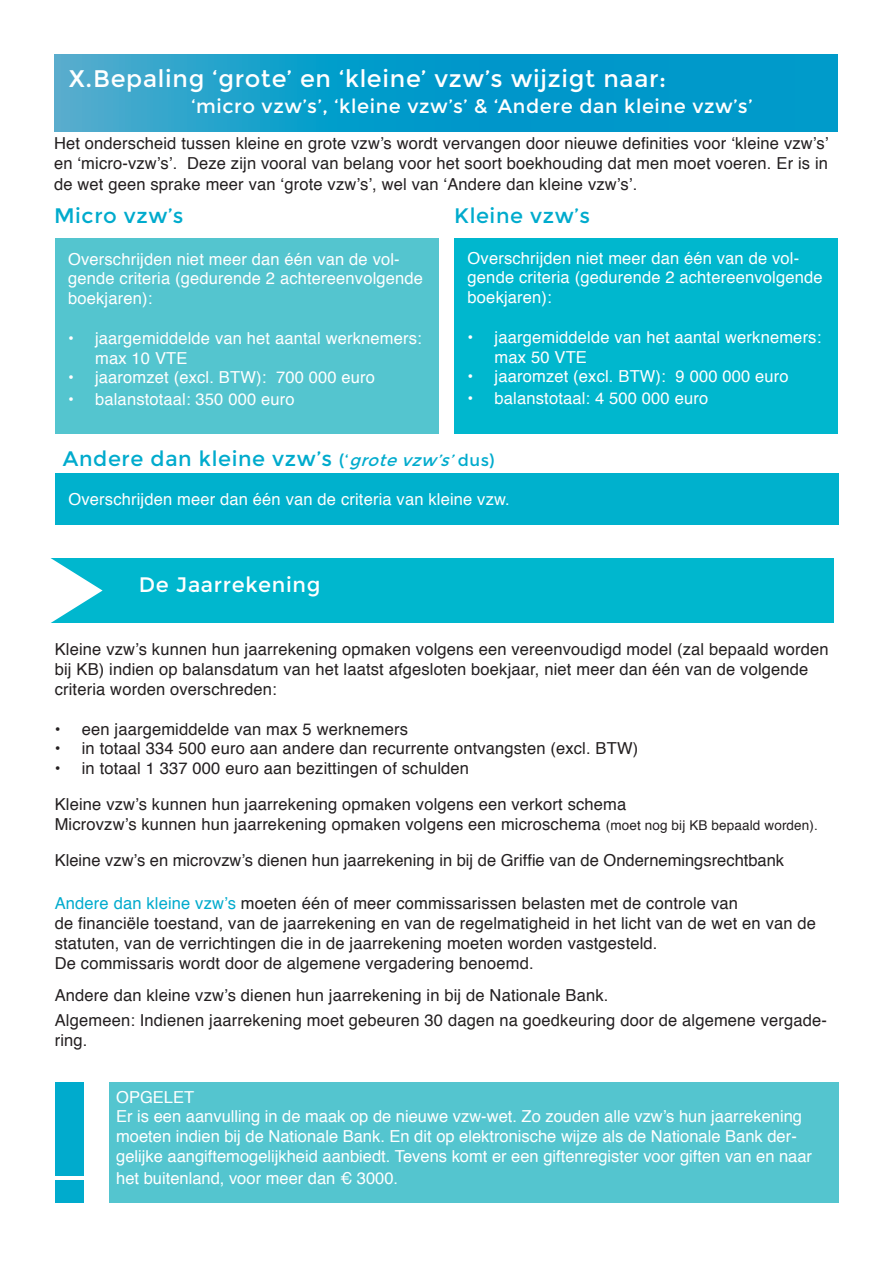
<style>
.page{position:relative;width:893px;height:1263px;background:#fff}
.page>*{position:absolute;margin:0;border:0;box-sizing:border-box;transform-origin:0 0}
.t1{font:24px "Montserrat";letter-spacing:.03em;color:#fff}
.t2{font:21px "Montserrat";letter-spacing:.03em;color:#00abcd}
.t3{font:21px "Montserrat";letter-spacing:.03em;color:#fff}
.t4{font:19.5px "Montserrat";letter-spacing:.03em;color:#fff}
.t5{font:16.5px/19.8px "Helvetica";letter-spacing:.01em;color:#231f20}
.t6{font:16.5px/19.8px "Helvetica";letter-spacing:.01em;color:#fff}
.s1{font-size:16.5px}
.s2{font-style:italic;font-size:16.5px}
.s3{font-size:13.5px}
.s4{color:#00abcd}
</style>
<div class="page">
<div style="left:109px;top:1082px;width:730px;height:121px;background:#54c5cf"></div>
<div style="left:55px;top:238px;width:384px;height:196px;background:#54c5cf"></div>
<svg style="left:54px;top:54px;width:783px;height:77px;background:#0f9dca"></svg>
<div style="left:454px;top:238px;width:384px;height:196px;background:#00b7ce"></div>
<div style="left:49px;top:558px;width:784px;height:64px;background:#00b7ce"></div>
<svg style="left:49px;top:558px;width:54px;height:65px"></svg>
<div style="left:56px;top:1082px;width:28px;height:94px;background:#00abcd"></div>
<div style="left:55px;top:1180px;width:29px;height:23px;background:#00abcd"></div>
<div style="left:55px;top:473px;width:783px;height:51px;background:#00b1cd"></div>
<p class="t1" style="left:69px;top:65px;width:599px">X.Bepaling ‘grote’ en ‘kleine’ vzw’s wijzigt naar:</p>
<p class="t4" style="left:191px;top:95px;width:563px">‘micro vzw’s’, ‘kleine vzw’s’ &amp; ‘Andere dan kleine vzw’s’</p>
<p class="t5" style="left:54px;top:134px;width:776px">Het onderscheid tussen kleine en grote vzw’s wordt vervangen door nieuwe definities voor ‘kleine vzw’s’ en ‘micro-vzw’s’. Deze zijn vooral van belang voor het soort boekhouding dat men moet voeren. Er is in</p>
<p class="t5" style="left:54px;top:175px;width:585px">de wet geen sprake meer van ‘grote vzw’s’, wel van ‘Andere dan kleine vzw’s’.</p>
<p class="t2" style="left:54px;top:203px;width:131px">Micro vzw’s</p>
<p class="t6" style="left:68px;top:249px;width:356px">Overschrijden niet meer dan één van de vol&shy;gende criteria (gedurende 2 achtereenvolgende boekjaren):</p>
<p class="t6" style="left:95px;top:329px;width:328px;text-indent:-27px">• jaargemiddelde van het aantal werknemers: max 10 VTE</p>
<p class="t6" style="left:68px;top:368px;width:308px">• jaaromzet (excl. BTW): 700 000 euro</p>
<p class="t6" style="left:68px;top:390px;width:228px">• balanstotaal: 350 000 euro</p>
<p class="t2" style="left:454px;top:203px;width:137px">Kleine vzw’s</p>
<p class="t6" style="left:468px;top:248px;width:356px">Overschrijden niet meer dan één van de vol&shy;gende criteria (gedurende 2 achtereenvolgende boekjaren):</p>
<p class="t6" style="left:495px;top:328px;width:328px;text-indent:-27px">• jaargemiddelde van het aantal werknemers: max 50 VTE</p>
<p class="t6" style="left:468px;top:367px;width:323px">• jaaromzet (excl. BTW): 9 000 000 euro</p>
<p class="t6" style="left:468px;top:389px;width:242px">• balanstotaal: 4 500 000 euro</p>
<p class="t2" style="left:63px;top:447px;width:433px">Andere dan kleine vzw’s <span class="s1">(‘</span><span class="s2">grote vzw’s’</span><span class="s1">dus)</span></p>
<p class="t6" style="left:69px;top:490px;width:443px">Overschrijden meer dan één van de criteria van kleine vzw.</p>
<p class="t3" style="left:139px;top:573px;width:183px">De Jaarrekening</p>
<p class="t5" style="left:55px;top:640px;width:775px">Kleine vzw’s kunnen hun jaarrekening opmaken volgens een vereenvoudigd model (zal bepaald worden bij KB) indien op balansdatum van het laatst afgesloten boekjaar, niet meer dan één van de volgende criteria worden overschreden:</p>
<p class="t5" style="left:55px;top:719px;width:355px">• een jaargemiddelde van max 5 werknemers</p>
<p class="t5" style="left:55px;top:739px;width:585px">• in totaal 334 500 euro aan andere dan recurrente ontvangsten (excl. BTW)</p>
<p class="t5" style="left:55px;top:759px;width:416px">• in totaal 1 337 000 euro aan bezittingen of schulden</p>
<p class="t5" style="left:55px;top:795px;width:573px">Kleine vzw’s kunnen hun jaarrekening opmaken volgens een verkort schema</p>
<p class="t5" style="left:55px;top:815px;width:765px">Microvzw’s kunnen hun jaarrekening opmaken volgens een microschema <span class="s3">(moet nog bij KB bepaald worden).</span></p>
<p class="t5" style="left:55px;top:851px;width:731px">Kleine vzw’s en microvzw’s dienen hun jaarrekening in bij de Griffie van de Ondernemingsrechtbank</p>
<p class="t5" style="left:55px;top:894px;width:685px"><span class="s4">Andere dan kleine vzw’s</span> moeten één of meer commissarissen belasten met de controle van</p>
<p class="t5" style="left:55px;top:914px;width:763px">de financiële toestand, van de jaarrekening en van de regelmatigheid in het licht van de wet en van de statuten, van de verrichtingen die in de jaarrekening moeten worden vastgesteld.</p>
<p class="t5" style="left:55px;top:953px;width:480px">De commissaris wordt door de algemene vergadering benoemd.</p>
<p class="t5" style="left:55px;top:986px;width:555px">Andere dan kleine vzw’s dienen hun jaarrekening in bij de Nationale Bank.</p>
<p class="t5" style="left:55px;top:1011px;width:774px">Algemeen: Indienen jaarrekening moet gebeuren 30 dagen na goedkeuring door de algemene vergade&shy;ring.</p>
<p class="t6" style="left:116px;top:1087px;width:79px">OPGELET</p>
<p class="t6" style="left:116px;top:1107px;width:697px">Er is een aanvulling in de maak op de nieuwe vzw-wet. Zo zouden alle vzw’s hun jaarrekening moeten indien bij de Nationale Bank. En dit op elektronische wijze als de Nationale Bank der&shy;gelijke aangiftemogelijkheid aanbiedt. Tevens komt er een giftenregister voor giften van en naar</p>
<p class="t6" style="left:116px;top:1168px;width:283px">het buitenland, voor meer dan € 3000.</p>
</div>
